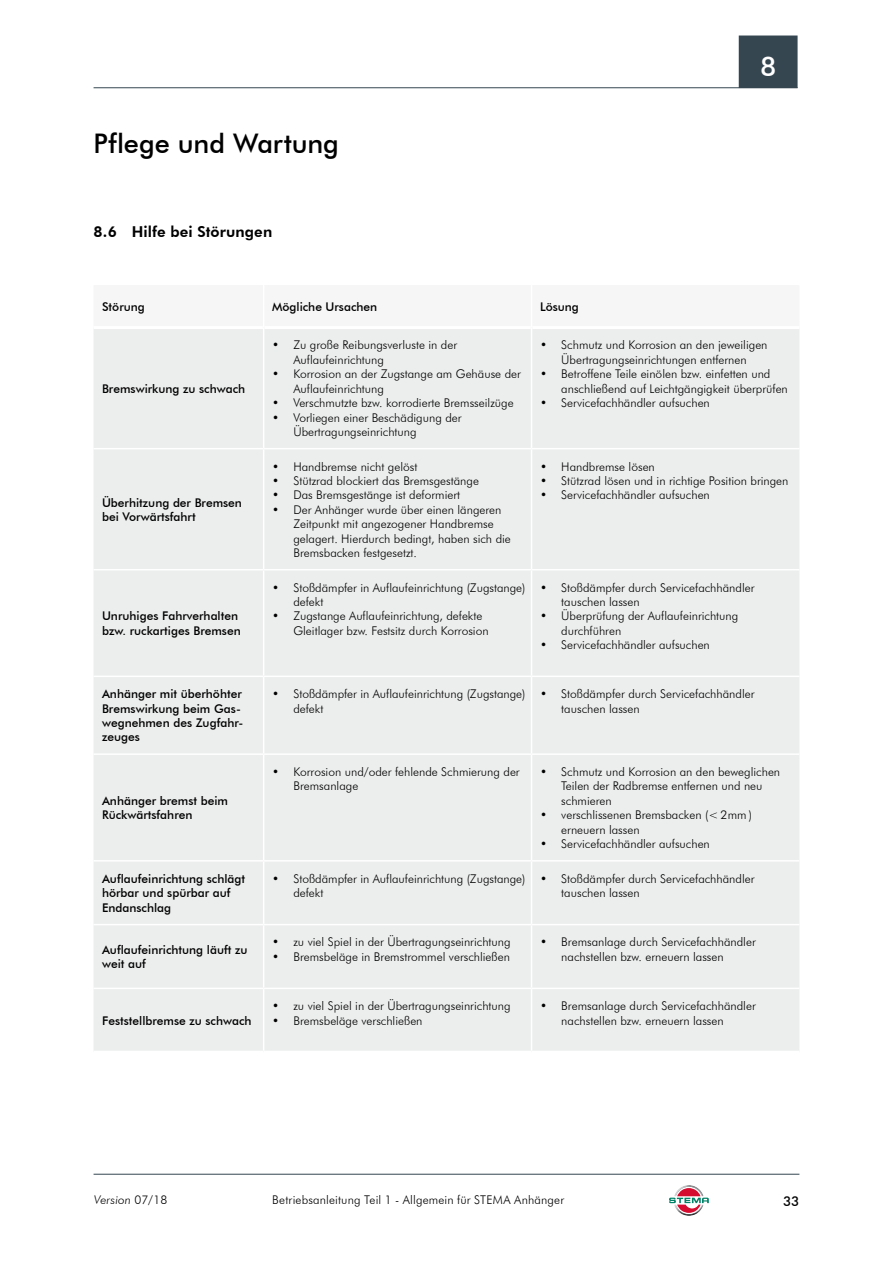
<style>
.page{position:relative;width:893px;height:1263px;background:#fff}
.page>*{position:absolute;margin:0;border:0;box-sizing:border-box;transform-origin:0 0}
.t1{font:500 27px "Futura BT";letter-spacing:-.005em;color:#000}
.t2{font:500 27px "Futura BT";color:#fff}
.t3{font:800 15px "Futura BT";letter-spacing:.005em;color:#000}
.t4{font:500 13.5px "Futura BT";color:#000}
.t5{font:300 12px/14.4px "Futura BT";color:#000}
.t6{font:500 12px/14.4px "Futura BT";color:#000}
.t7{font:italic 300 12px "Futura BT";letter-spacing:.005em;color:#000}
.s1{font-style:normal}
</style>
<div class="page">
<hr style="left:94px;top:1174px;width:705px;height:1px;background:#354651">
<svg style="left:669px;top:1185px;width:40px;height:31px"></svg>
<div style="left:94px;top:329px;width:705px;height:722px;background:#eceded"></div>
<hr style="left:263px;top:328px;width:1px;height:120px;background:#fff">
<hr style="left:263px;top:449px;width:1px;height:120px;background:#fff">
<hr style="left:263px;top:570px;width:1px;height:106px;background:#fff">
<hr style="left:263px;top:677px;width:1px;height:76px;background:#fff">
<hr style="left:263px;top:755px;width:1px;height:105px;background:#fff">
<hr style="left:263px;top:861px;width:1px;height:63px;background:#fff">
<hr style="left:263px;top:925px;width:1px;height:63px;background:#fff">
<hr style="left:263px;top:989px;width:1px;height:62px;background:#fff">
<hr style="left:531px;top:328px;width:1px;height:120px;background:#fff">
<hr style="left:531px;top:449px;width:1px;height:120px;background:#fff">
<hr style="left:531px;top:570px;width:1px;height:106px;background:#fff">
<hr style="left:531px;top:677px;width:1px;height:76px;background:#fff">
<hr style="left:531px;top:755px;width:1px;height:105px;background:#fff">
<hr style="left:531px;top:861px;width:1px;height:63px;background:#fff">
<hr style="left:531px;top:925px;width:1px;height:63px;background:#fff">
<hr style="left:531px;top:989px;width:1px;height:62px;background:#fff">
<hr style="left:94px;top:448px;width:170px;height:1px;background:#fff">
<hr style="left:264px;top:448px;width:267px;height:1px;background:#fff">
<hr style="left:531px;top:448px;width:268px;height:1px;background:#fff">
<hr style="left:94px;top:569px;width:170px;height:1px;background:#fff">
<hr style="left:264px;top:569px;width:267px;height:1px;background:#fff">
<hr style="left:531px;top:569px;width:268px;height:1px;background:#fff">
<hr style="left:94px;top:676px;width:170px;height:1px;background:#fff">
<hr style="left:264px;top:676px;width:267px;height:1px;background:#fff">
<hr style="left:531px;top:676px;width:268px;height:1px;background:#fff">
<hr style="left:94px;top:753px;width:170px;height:2px;background:#fff">
<hr style="left:264px;top:753px;width:267px;height:2px;background:#fff">
<hr style="left:531px;top:753px;width:268px;height:2px;background:#fff">
<hr style="left:94px;top:860px;width:170px;height:1px;background:#fff">
<hr style="left:264px;top:860px;width:267px;height:1px;background:#fff">
<hr style="left:531px;top:860px;width:268px;height:1px;background:#fff">
<hr style="left:94px;top:924px;width:170px;height:1px;background:#fff">
<hr style="left:264px;top:924px;width:267px;height:1px;background:#fff">
<hr style="left:531px;top:924px;width:268px;height:1px;background:#fff">
<hr style="left:94px;top:988px;width:170px;height:1px;background:#fff">
<hr style="left:264px;top:988px;width:267px;height:1px;background:#fff">
<hr style="left:531px;top:988px;width:268px;height:1px;background:#fff">
<div style="left:739px;top:36px;width:59px;height:52px;background:#354651"></div>
<hr style="left:94px;top:87px;width:704px;height:1px;background:#354651">
<h1 class="t1" style="left:94px;top:132px;width:247px">Pflege und Wartung</h1>
<p class="t3" style="left:94px;top:226px;width:180px">8.6 Hilfe bei Störungen</p>
<p class="t6" style="left:102px;top:300px;width:44px">Störung</p>
<p class="t6" style="left:272px;top:300px;width:107px">Mögliche Ursachen</p>
<p class="t6" style="left:540px;top:300px;width:40px">Lösung</p>
<h1 class="t2" style="left:760px;top:55px;width:18px">8</h1>
<p class="t6" style="left:102px;top:382px;width:145px">Bremswirkung zu schwach</p>
<p class="t6" style="left:102px;top:496px;width:141px">Überhitzung der Bremsen bei Vorwärtsfahrt</p>
<p class="t6" style="left:102px;top:610px;width:140px">Unruhiges Fahrverhalten bzw. ruckartiges Bremsen</p>
<p class="t5" style="left:293px;top:339px;width:165px;text-indent:-21px">• Zu große Reibungsverluste in der<br>Auflaufeinrichtung</p>
<p class="t5" style="left:293px;top:368px;width:229px;text-indent:-21px">• Korrosion an der Zugstange am Gehäuse der<br>Auflaufeinrichtung</p>
<p class="t5" style="left:272px;top:397px;width:243px">• Verschmutzte bzw. korrodierte Bremsseilzüge</p>
<p class="t5" style="left:293px;top:411px;width:170px;text-indent:-21px">• Vorliegen einer Beschädigung der<br>Übertragungseinrichtung</p>
<p class="t5" style="left:272px;top:460px;width:147px">• Handbremse nicht gelöst</p>
<p class="t5" style="left:272px;top:474px;width:208px">• Stützrad blockiert das Bremsgestänge</p>
<p class="t5" style="left:272px;top:489px;width:190px">• Das Bremsgestänge ist deformiert</p>
<p class="t5" style="left:293px;top:503px;width:219px;text-indent:-21px">• Der Anhänger wurde über einen längeren Zeitpunkt mit angezogener Handbremse gelagert. Hierdurch bedingt, haben sich die Bremsbacken festgesetzt.</p>
<p class="t5" style="left:293px;top:581px;width:234px;text-indent:-21px">• Stoßdämpfer in Auflaufeinrichtung (Zugstange) defekt</p>
<p class="t5" style="left:293px;top:610px;width:197px;text-indent:-21px">• Zugstange Auflaufeinrichtung, defekte<br>Gleitlager bzw. Festsitz durch Korrosion</p>
<p class="t5" style="left:540px;top:339px;width:229px;text-align:center">• Schmutz und Korrosion an den jeweiligen<br>Übertragungseinrichtungen entfernen</p>
<p class="t5" style="left:561px;top:368px;width:228px;text-indent:-21px">• Betroffene Teile einölen bzw. einfetten und anschließend auf Leichtgängigkeit überprüfen</p>
<p class="t5" style="left:540px;top:397px;width:171px">• Servicefachhändler aufsuchen</p>
<p class="t5" style="left:540px;top:460px;width:116px">• Handbremse lösen</p>
<p class="t5" style="left:540px;top:474px;width:250px">• Stützrad lösen und in richtige Position bringen</p>
<p class="t5" style="left:540px;top:489px;width:171px">• Servicefachhändler aufsuchen</p>
<p class="t5" style="left:561px;top:581px;width:195px;text-indent:-21px">• Stoßdämpfer durch Servicefachhändler tauschen lassen</p>
<p class="t5" style="left:561px;top:610px;width:179px;text-indent:-21px">• Überprüfung der Auflaufeinrichtung durchführen</p>
<p class="t5" style="left:540px;top:639px;width:171px">• Servicefachhändler aufsuchen</p>
<p class="t6" style="left:102px;top:688px;width:143px">Anhänger mit überhöhter<br>Bremswirkung beim Gas&shy;wegnehmen des Zugfahr&shy;zeuges</p>
<p class="t5" style="left:293px;top:688px;width:234px;text-indent:-21px">• Stoßdämpfer in Auflaufeinrichtung (Zugstange) defekt</p>
<p class="t5" style="left:561px;top:688px;width:195px;text-indent:-21px">• Stoßdämpfer durch Servicefachhändler tauschen lassen</p>
<p class="t6" style="left:102px;top:794px;width:128px">Anhänger bremst beim<br>Rückwärtsfahren</p>
<p class="t5" style="left:293px;top:765px;width:228px;text-indent:-21px">• Korrosion und/oder fehlende Schmierung der<br>Bremsanlage</p>
<p class="t5" style="left:561px;top:765px;width:220px;text-indent:-21px">• Schmutz und Korrosion an den beweglichen<br>Teilen der Radbremse entfernen und neu schmieren</p>
<p class="t5" style="left:561px;top:809px;width:192px;text-indent:-21px">• verschlissenen Bremsbacken (&lt; 2 mm ) erneuern lassen</p>
<p class="t5" style="left:540px;top:837px;width:171px">• Servicefachhändler aufsuchen</p>
<p class="t6" style="left:102px;top:872px;width:145px">Auflaufeinrichtung schlägt hörbar und spürbar auf<br>Endanschlag</p>
<p class="t5" style="left:293px;top:872px;width:234px;text-indent:-21px">• Stoßdämpfer in Auflaufeinrichtung (Zugstange) defekt</p>
<p class="t5" style="left:561px;top:872px;width:195px;text-indent:-21px">• Stoßdämpfer durch Servicefachhändler tauschen lassen</p>
<p class="t6" style="left:102px;top:943px;width:147px">Auflaufeinrichtung läuft zu weit auf</p>
<p class="t5" style="left:272px;top:936px;width:240px">• zu viel Spiel in der Übertragungseinrichtung</p>
<p class="t5" style="left:272px;top:950px;width:239px">• Bremsbeläge in Bremstrommel verschließen</p>
<p class="t5" style="left:561px;top:936px;width:196px;text-indent:-21px">• Bremsanlage durch Servicefachhändler nachstellen bzw. erneuern lassen</p>
<p class="t6" style="left:102px;top:1014px;width:151px">Feststellbremse zu schwach</p>
<p class="t5" style="left:272px;top:1000px;width:240px">• zu viel Spiel in der Übertragungseinrichtung</p>
<p class="t5" style="left:272px;top:1014px;width:152px">• Bremsbeläge verschließen</p>
<p class="t5" style="left:561px;top:1000px;width:196px;text-indent:-21px">• Bremsanlage durch Servicefachhändler nachstellen bzw. erneuern lassen</p>
<p class="t7" style="left:94px;top:1195px;width:75px">Version <span class="s1">07/ 18</span></p>
<p class="t5" style="left:272px;top:1194px;width:293px">Betriebsanleitung Teil 1 - Allgemein für STEMA Anhänger</p>
<p class="t4" style="left:783px;top:1195px;width:18px">33</p>
</div>
